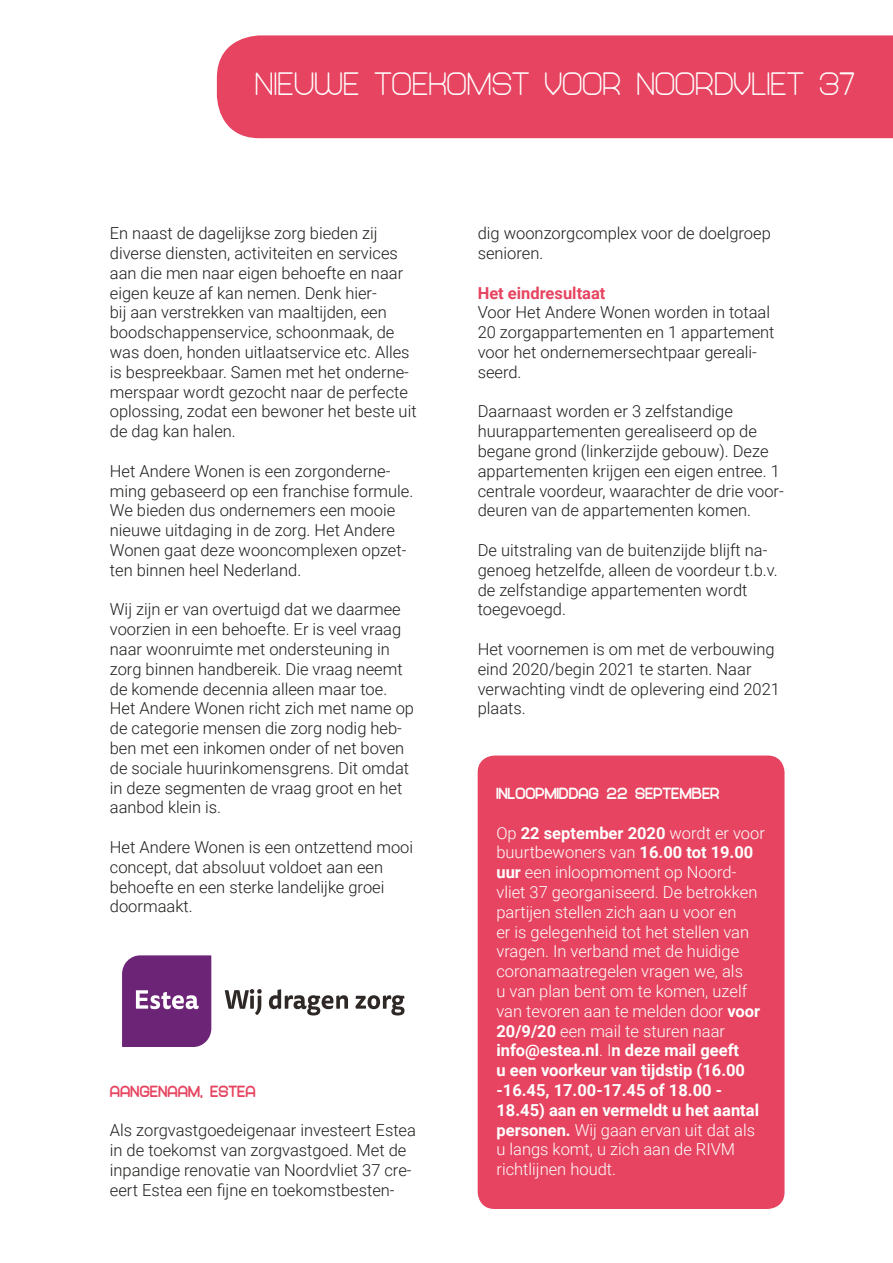
<style>
.page{position:relative;width:893px;height:1263px;background:#fff}
.page>*{position:absolute;margin:0;border:0;box-sizing:border-box;transform-origin:0 0}
.t1{font:700 33px "Abandoned";color:#fff}
.t2{font:300 16.5px/19.8px "Roboto";color:#1d1d1b}
.t3{font:300 16.5px/19.8px "Roboto";color:#fff}
.t4{font:900 16.5px "Abandoned";color:#fff}
.t5{font:700 16.5px "Roboto";color:#e64460}
.t6{font:900 16.5px "Abandoned";color:#e64460}
.s1{font-weight:700}
</style>
<div class="page">
<div style="left:217px;top:35px;width:676px;height:103px;background:#e64460"></div>
<div style="left:478px;top:755px;width:306px;height:454px;background:#e64460;border-radius:17px"></div>
<svg style="left:122px;top:955px;width:89px;height:92px;background:#793782"></svg>
<svg style="left:225px;top:989px;width:37px;height:26px"></svg>
<svg style="left:269px;top:989px;width:79px;height:26px"></svg>
<svg style="left:355px;top:995px;width:49px;height:20px"></svg>
<p class="t1" style="left:255px;top:64px;width:602px">NIEUWE TOEKOMST VOOR NOORDVLIET 37</p>
<p class="t2" style="left:110px;top:223px;width:308px">En naast de dagelijkse zorg bieden zij diverse diensten, activiteiten en services aan die men naar eigen behoefte en naar eigen keuze af kan nemen. Denk hier-<br>bij aan verstrekken van maaltijden, een boodschappenservice, schoonmaak, de was doen, honden uitlaatservice etc. Alles is bespreekbaar. Samen met het onderne&shy;merspaar wordt gezocht naar de perfecte oplossing, zodat een bewoner het beste uit de dag kan halen.</p>
<p class="t2" style="left:110px;top:460px;width:305px">Het Andere Wonen is een zorgonderne&shy;ming gebaseerd op een franchise formule.<br>We bieden dus ondernemers een mooie nieuwe uitdaging in de zorg. Het Andere Wonen gaat deze wooncomplexen opzet&shy;ten binnen heel Nederland.</p>
<p class="t2" style="left:110px;top:599px;width:294px">Wij zijn er van overtuigd dat we daarmee voorzien in een behoefte. Er is veel vraag naar woonruimte met ondersteuning in zorg binnen handbereik. Die vraag neemt de komende decennia alleen maar toe.</p>
<p class="t2" style="left:110px;top:698px;width:306px">Het Andere Wonen richt zich met name op de categorie mensen die zorg nodig heb&shy;ben met een inkomen onder of net boven de sociale huurinkomensgrens. Dit omdat in deze segmenten de vraag groot en het aanbod klein is.</p>
<p class="t2" style="left:110px;top:837px;width:305px">Het Andere Wonen is een ontzettend mooi concept, dat absoluut voldoet aan een behoefte en een sterke landelijke groei doormaakt.</p>
<p class="t6" style="left:110px;top:1081px;width:147px">AANGENAAM, ESTEA</p>
<p class="t2" style="left:110px;top:1120px;width:308px">Als zorgvastgoedeigenaar investeert Estea in de toekomst van zorgvastgoed. Met de inpandige renovatie van Noordvliet 37 cre&shy;ëert Estea een fijne en toekomstbesten-</p>
<p class="t2" style="left:478px;top:223px;width:295px">dig woonzorgcomplex voor de doelgroep senioren.</p>
<p class="t5" style="left:478px;top:281px;width:129px">Het eindresultaat</p>
<p class="t2" style="left:478px;top:302px;width:298px">Voor Het Andere Wonen worden in totaal<br>20 zorgappartementen en 1 appartement voor het ondernemersechtpaar gereali&shy;seerd.</p>
<p class="t2" style="left:478px;top:401px;width:308px">Daarnaast worden er 3 zelfstandige huurappartementen gerealiseerd op de begane grond (linkerzijde gebouw). Deze appartementen krijgen een eigen entree. 1 centrale voordeur, waarachter de drie voor&shy;deuren van de appartementen komen.</p>
<p class="t2" style="left:478px;top:540px;width:302px">De uitstraling van de buitenzijde blijft na&shy;genoeg hetzelfde, alleen de voordeur t.b.v. de zelfstandige appartementen wordt toegevoegd.</p>
<p class="t2" style="left:478px;top:639px;width:304px">Het voornemen is om met de verbouwing eind 2020/begin 2021 te starten. Naar verwachting vindt de oplevering eind 2021 plaats.</p>
<p class="t4" style="left:496px;top:784px;width:225px">INLOOPMIDDAG 22 SEPTEMBER</p>
<p class="t3" style="left:496px;top:822px;width:270px">Op <span class="s1">22 september 2020</span> wordt er voor buurtbewoners van <span class="s1">16.00 tot 19.00 uur</span> een inloopmoment op Noord&shy;vliet 37 georganiseerd. De betrokken partijen stellen zich aan u voor en<br>er is gelegenheid tot het stellen van vragen. In verband met de huidige coronamaatregelen vragen we, als<br>u van plan bent om te komen, uzelf van tevoren aan te melden door <span class="s1">voor<br>20/9/20</span> een mail te sturen naar <span class="s1">info@estea.nl</span>. I<span class="s1">n deze mail geeft<br>u een voorkeur van tijdstip (16.00 -16.45, 17.00-17.45 of 18.00 -<br>18.45) aan en vermeldt u het aantal personen.</span> Wij gaan ervan uit dat als u langs komt, u zich aan de RIVM richtlijnen houdt.</p>
</div>
